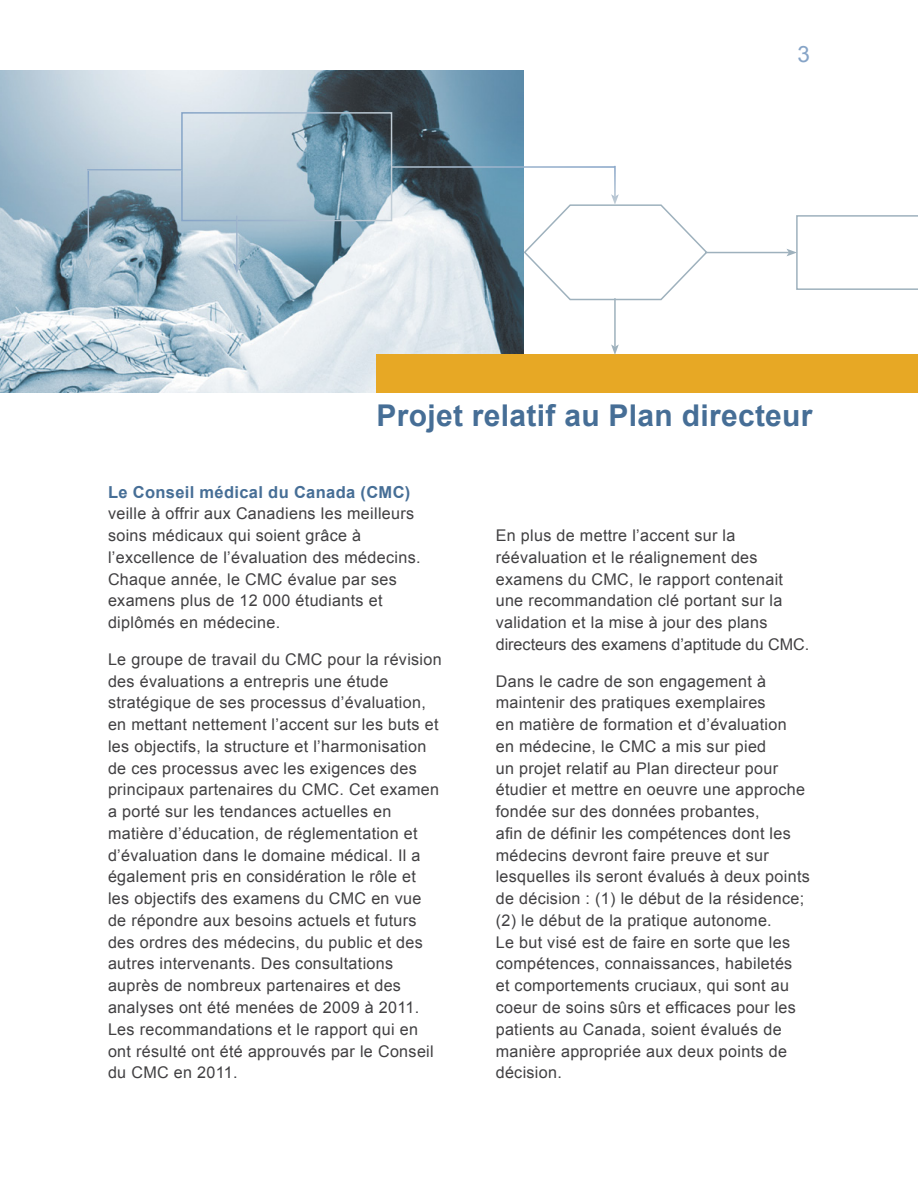
<style>
.page{position:relative;width:918px;height:1188px;background:#fff}
.page>*{position:absolute;margin:0;border:0;box-sizing:border-box;transform-origin:0 0}
.t1{font:700 30px "Arial";letter-spacing:.01em;color:#466e96}
.t2{font:22.5px "Arial";color:#86a4c7}
.t3{font:700 16.5px "Arial";letter-spacing:.02em;color:#466e96}
.t4{font:16.2px/21.8px "Arial";letter-spacing:.02em;color:#414042}
</style>
<div class="page">
<img style="left:0;top:70px;width:524px;height:323px">
<div style="left:376px;top:355px;width:542px;height:38px;background:#e7a825"></div>
<hr style="left:706px;top:252px;width:83px;height:1px;background:#9eb1bd">
<hr style="left:392px;top:166px;width:223px;height:2px;background:#fff">
<svg style="left:523px;top:194px;width:186px;height:107px"></svg>
<svg style="left:787px;top:215px;width:131px;height:75px"></svg>
<hr style="left:236px;top:216px;width:2px;height:50px;background:#fff">
<svg style="left:233px;top:263px;width:8px;height:11px"></svg>
<hr style="left:87px;top:169px;width:95px;height:2px;background:#fff">
<hr style="left:88px;top:171px;width:1px;height:89px;background:#fff">
<svg style="left:84px;top:258px;width:8px;height:10px"></svg>
<hr style="left:614px;top:298px;width:2px;height:49px;background:#9eb1bd">
<svg style="left:611px;top:344px;width:8px;height:11px"></svg>
<h2 class="t2" style="left:797px;top:39px;width:14px">3</h2>
<h1 class="t1" style="left:376px;top:395px;width:438px">Projet relatif au Plan directeur</h1>
<p class="t3" style="left:108px;top:481px;width:304px">Le Conseil médical du Canada (CMC)</p>
<p class="t4" style="left:108px;top:503px;width:314px">veille à offrir aux Canadiens les meilleurs soins médicaux qui soient grâce à l’excellence de l’évaluation des médecins.<br>Chaque année, le CMC évalue par ses examens plus de 12 000 étudiants et diplômés en médecine.</p>
<p class="t4" style="left:108px;top:649px;width:335px">Le groupe de travail du CMC pour la révision des évaluations a entrepris une étude stratégique de ses processus d’évaluation, en mettant nettement l’accent sur les buts et les objectifs, la structure et l’harmonisation de ces processus avec les exigences des principaux partenaires du CMC. Cet examen a porté sur les tendances actuelles en matière d’éducation, de réglementation et d’évaluation dans le domaine médical. Il a également pris en considération le rôle et<br>les objectifs des examens du CMC en vue de répondre aux besoins actuels et futurs des ordres des médecins, du public et des autres intervenants. Des consultations auprès de nombreux partenaires et des analyses ont été menées de 2009 à 2011.<br>Les recommandations et le rapport qui en ont résulté ont été approuvés par le Conseil du CMC en 2011.</p>
<p class="t4" style="left:496px;top:525px;width:315px">En plus de mettre l’accent sur la réévaluation et le réalignement des examens du CMC, le rapport contenait une recommandation clé portant sur la validation et la mise à jour des plans directeurs des examens d’aptitude du CMC.</p>
<p class="t4" style="left:496px;top:670px;width:316px">Dans le cadre de son engagement à maintenir des pratiques exemplaires<br>en matière de formation et d’évaluation<br>en médecine, le CMC a mis sur pied<br>un projet relatif au Plan directeur pour étudier et mettre en oeuvre une approche fondée sur des données probantes,<br>afin de définir les compétences dont les médecins devront faire preuve et sur lesquelles ils seront évalués à deux points de décision : (1) le début de la résidence; (2) le début de la pratique autonome.<br>Le but visé est de faire en sorte que les compétences, connaissances, habiletés et comportements cruciaux, qui sont au coeur de soins sûrs et efficaces pour les patients au Canada, soient évalués de manière appropriée aux deux points de décision.</p>
</div>
